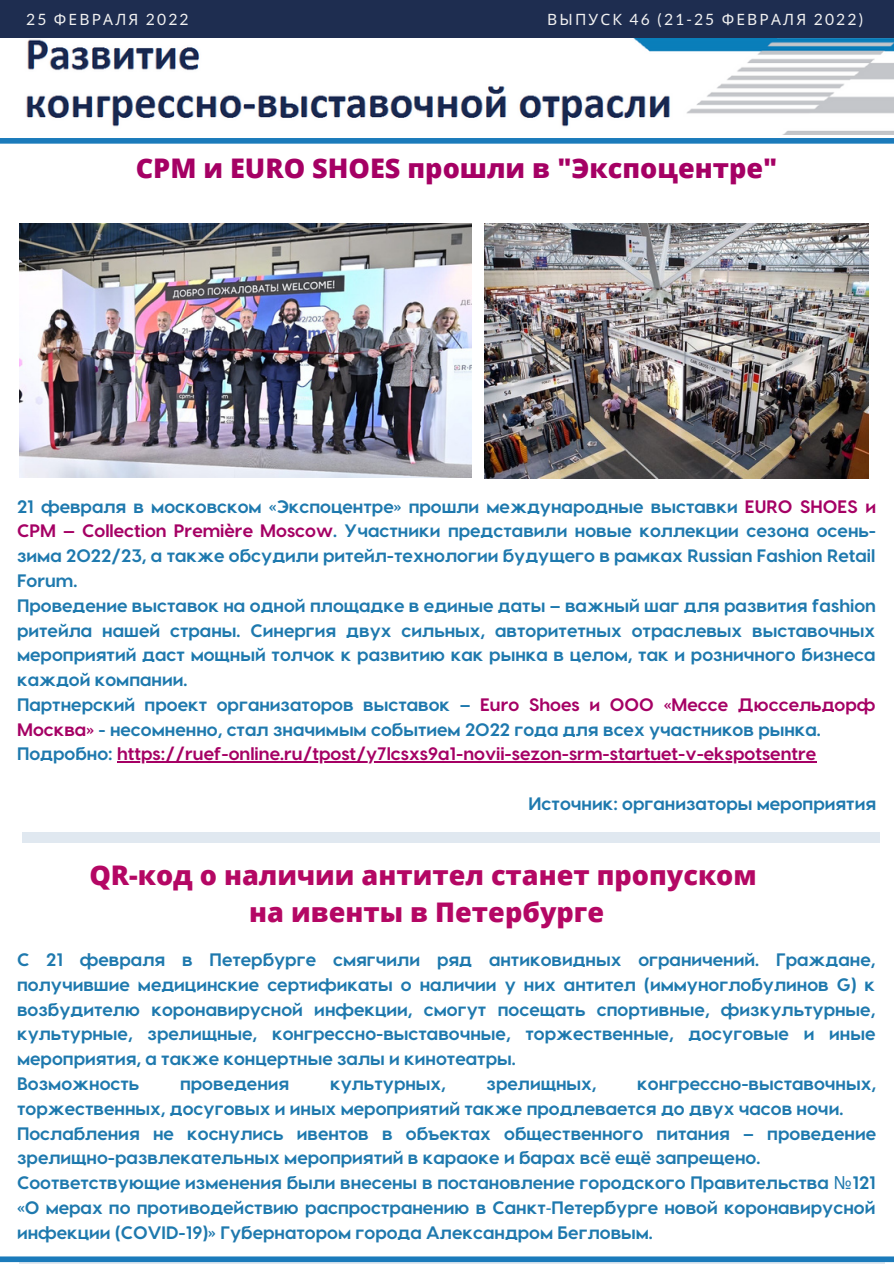
<style>
.page{position:relative;width:894px;height:1264px;background:#fff}
.page>*{position:absolute;margin:0;border:0;box-sizing:border-box;transform-origin:0 0}
.t1{font:800 27px "Open Sans";color:#b40764}
.t2{font:800 27px "Open Sans";color:#a50064}
.t3{font:700 18px/24.8px "Visby CF";color:#1e79ae;text-align:justify}
.t4{font:700 18px "Visby CF";color:#a50064}
.t5{font:15.6px "Noto Sans";letter-spacing:.14em;color:#f2f2f2}
.s1{font-family:"Lato"}
.s2{color:#a50064}
.s3{color:#1e79ae}
.s4{font-family:"Noto Sans";font-weight:400}
</style>
<div class="page">
<div style="left:0;top:0;width:893px;height:38px;background:#1e2d50"></div>
<svg style="left:20px;top:1261px;width:864px;height:2px;background:#73acd2"></svg>
<div style="left:0;top:1256px;width:893px;height:5px;background:#1b7bbb"></div>
<div style="left:0;top:138px;width:893px;height:6px;background:#1b7bbb"></div>
<img style="left:26px;top:38px;width:867px;height:97px">
<div style="left:22px;top:832px;width:857px;height:10px;background:#e0e8f0"></div>
<img style="left:19px;top:223px;width:452px;height:255px">
<img style="left:484px;top:223px;width:384px;height:256px">
<hr style="left:117px;top:761px;width:699px;height:1px;background:#a50064">
<p class="t5" style="left:26px;top:8px;width:164px"><span class="s1">25</span> ФЕВРАЛЯ <span class="s1">2022</span></p>
<p class="t5" style="left:547px;top:8px;width:317px">ВЫПУСК <span class="s1">46 (21-25</span> ФЕВРАЛЯ <span class="s1">2022)</span></p>
<p class="t2" style="left:136px;top:149px;width:642px">СРМ и EURO SHOES прошли в "Экспоцентре"</p>
<p class="t3" style="left:17px;top:493px;width:860px">21 февраля в московском «Экспоцентре» прошли международные выставки <span class="s2">EURO SHOES и CPM — Collection Première Moscow</span>. Участники представили новые коллекции сезона осень&shy;зима 2022/23, а также обсудили ритейл-технологии будущего в рамках Russian Fashion Retail Forum.</p>
<p class="t3" style="left:17px;top:592px;width:860px">Проведение выставок на одной площадке в единые даты – важный шаг для развития fashion ритейла нашей страны. Синергия двух сильных, авторитетных отраслевых выставочных мероприятий даст мощный толчок к развитию как рынка в целом, так и розничного бизнеса каждой компании.</p>
<p class="t3" style="left:17px;top:691px;width:859px">Партнерский проект организаторов выставок – <span class="s2">Euro Shoes и ООО «Мессе Дюссельдорф<br>Москва»</span> - несомненно, стал значимым событием 2022 года для всех участников рынка.</p>
<p class="t4" style="left:17px;top:742px;width:800px"><span class="s3">Подробно:</span> https://ruef-online.ru/tpost/y7lcsxs9a1-novii-sezon-srm-startuet-v-ekspotsentre</p>
<p class="t3" style="left:528px;top:790px;width:349px">Источник: организаторы мероприятия</p>
<p class="t1" style="left:89px;top:856px;width:668px">QR-код о наличии антител станет пропуском</p>
<p class="t1" style="left:249px;top:893px;width:356px">на ивенты в Петербурге</p>
<p class="t3" style="left:17px;top:946px;width:859px">С 21 февраля в Петербурге смягчили ряд антиковидных ограничений. Граждане, получившие медицинские сертификаты о наличии у них антител (иммуноглобулинов G) к возбудителю коронавирусной инфекции, смогут посещать спортивные, физкультурные, культурные, зрелищные, конгрессно-выставочные, торжественные, досуговые и иные мероприятия, а также концертные залы и кинотеатры.</p>
<p class="t3" style="left:17px;top:1070px;width:124px">Возможность</p>
<p class="t3" style="left:180px;top:1070px;width:111px">проведения</p>
<p class="t3" style="left:330px;top:1070px;width:117px">культурных,</p>
<p class="t3" style="left:486px;top:1070px;width:111px">зрелищных,</p>
<p class="t3" style="left:17px;top:1070px;width:860px;text-indent:620px">конгрессно-выставочных, торжественных, досуговых и иных мероприятий также продлевается до двух часов ночи.</p>
<p class="t3" style="left:17px;top:1119px;width:860px">Послабления не коснулись ивентов в объектах общественного питания – проведение зрелищно-развлекательных мероприятий в караоке и барах всё ещё запрещено.</p>
<p class="t3" style="left:17px;top:1169px;width:860px">Соответствующие изменения были внесены в постановление городского Правительства <span class="s4">№</span>121 «О мерах по противодействию распространению в Санкт<span class="s4">‑</span>Петербурге новой коронавирусной инфекции (COVID-19)» Губернатором города Александром Бегловым.</p>
</div>
